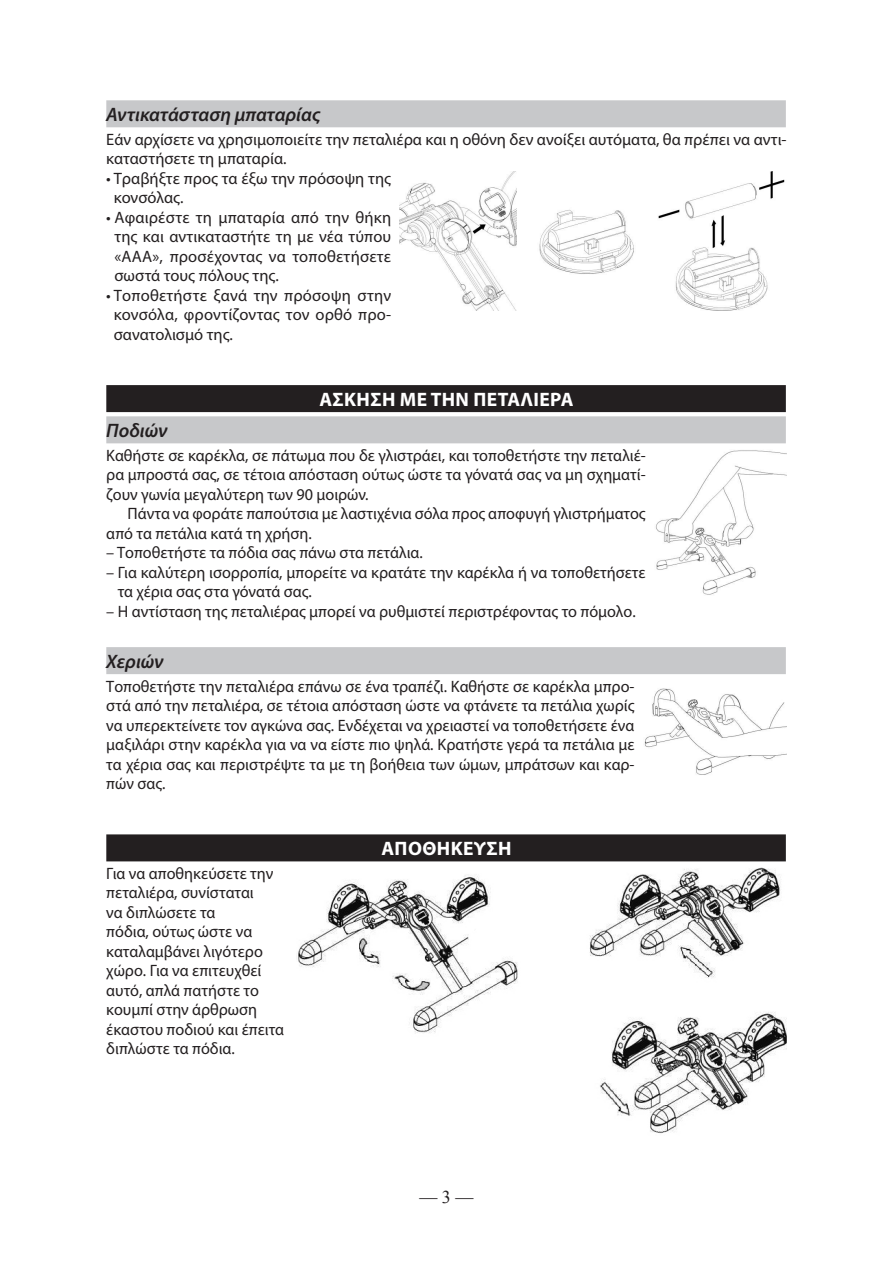
<style>
.page{position:relative;width:893px;height:1263px;background:#fff}
.page>*{position:absolute;margin:0;border:0;box-sizing:border-box;transform-origin:0 0}
.t1{font:italic 600 19.5px "Myriad Pro";color:#231f20}
.t2{font:700 19.5px "Myriad Pro";letter-spacing:.02em;color:#fff}
.t3{font:18px "Times New Roman";color:#231f20}
.t4{font:16.5px/19.5px "Myriad Pro";color:#231f20}
</style>
<div class="page">
<div style="left:106px;top:100px;width:680px;height:27px;background:#c7c8ca"></div>
<div style="left:106px;top:385px;width:680px;height:27px;background:#231f20"></div>
<div style="left:106px;top:416px;width:680px;height:27px;background:#c7c8ca"></div>
<div style="left:106px;top:647px;width:680px;height:27px;background:#c7c8ca"></div>
<div style="left:106px;top:834px;width:680px;height:27px;background:#231f20"></div>
<img style="left:400px;top:172px;width:117px;height:138px">
<img style="left:539px;top:209px;width:95px;height:65px">
<img style="left:658px;top:172px;width:127px;height:138px">
<img style="left:644px;top:688px;width:143px;height:87px">
<img style="left:655px;top:450px;width:132px;height:145px">
<img style="left:298px;top:867px;width:489px;height:267px">
<p class="t1" style="left:106px;top:102px;width:216px">Αντικατάσταση μπαταρίας</p>
<p class="t4" style="left:106px;top:129px;width:682px">Εάν αρχίσετε να χρησιμοποιείτε την πεταλιέρα και η οθόνη δεν ανοίξει αυτόματα, θα πρέπει να αντι&shy;καταστήσετε τη μπαταρία.</p>
<p class="t4" style="left:114px;top:168px;width:279px;text-indent:-7px">• Τραβήξτε προς τα έξω την πρόσοψη της κονσόλας.</p>
<p class="t4" style="left:114px;top:207px;width:278px;text-align:justify;text-indent:-8px">• Αφαιρέστε τη μπαταρία από την θήκη της και αντικαταστήτε τη με νέα τύπου «ΑΑΑ», προσέχοντας να τοποθετήσετε σωστά τους πόλους της.</p>
<p class="t4" style="left:114px;top:285px;width:279px;text-align:justify;text-indent:-7px">• Τοποθετήστε ξανά την πρόσοψη στην κονσόλα, φροντίζοντας τον ορθό προ&shy;σανατολισμό της.</p>
<p class="t2" style="left:319px;top:386px;width:125px">ΑΣΚΗΣη με την</p>
<p class="t2" style="left:473px;top:386px;width:12px">πεταλιερα</p>
<p class="t1" style="left:106px;top:418px;width:63px">Ποδιών</p>
<p class="t4" style="left:106px;top:445px;width:541px;text-align:justify">Καθήστε σε καρέκλα, σε πάτωμα που δε γλιστράει, και τοποθετήστε την πεταλιέ&shy;ρα μπροστά σας, σε τέτοια απόσταση ούτως ώστε τα γόνατά σας να μη σχηματί&shy;ζουν γωνία μεγαλύτερη των 90 μοιρών.</p>
<p class="t4" style="left:106px;top:504px;width:541px;text-indent:21px">Πάντα να φοράτε παπούτσια με λαστιχένια σόλα προς αποφυγή γλιστρήματος από τα πετάλια κατά τη χρήση.</p>
<p class="t4" style="left:106px;top:543px;width:318px">– Τοποθετήστε τα πόδια σας πάνω στα πετάλια.</p>
<p class="t4" style="left:118px;top:562px;width:529px;text-indent:-12px">– Για καλύτερη ισορροπία, μπορείτε να κρατάτε την καρέκλα ή να τοποθετήσετε τα χέρια σας στα γόνατά σας.</p>
<p class="t4" style="left:106px;top:601px;width:531px">– Η αντίσταση της πεταλιέρας μπορεί να ρυθμιστεί περιστρέφοντας το πόμολο.</p>
<p class="t1" style="left:106px;top:649px;width:59px">Χεριών</p>
<p class="t4" style="left:106px;top:676px;width:530px;text-align:justify">Τοποθετήστε την πεταλιέρα επάνω σε ένα τραπέζι. Καθήστε σε καρέκλα μπρο&shy;στά από την πεταλιέρα, σε τέτοια απόσταση ώστε να φτάνετε τα πετάλια χωρίς να υπερεκτείνετε τον αγκώνα σας. Ενδέχεται να χρειαστεί να τοποθετήσετε ένα μαξιλάρι στην καρέκλα για να να είστε πιο ψηλά. Κρατήστε γερά τα πετάλια με τα χέρια σας και περιστρέψτε τα με τη βοήθεια των ώμων, μπράτσων και καρ&shy;πών σας.</p>
<p class="t4" style="left:106px;top:863px;width:179px">Για να αποθηκεύσετε την πεταλιέρα, συνίσταται<br>να διπλώσετε τα<br>πόδια, ούτως ώστε να καταλαμβάνει λιγότερο χώρο. Για να επιτευχθεί αυτό, απλά πατήστε το κουμπί στην άρθρωση έκαστου ποδιού και έπειτα διπλώστε τα πόδια.</p>
<p class="t2" style="left:381px;top:836px;width:15px">απο</p>
<p class="t2" style="left:422px;top:836px;width:28px">θηκευση</p>
<p class="t3" style="left:419px;top:1185px;width:55px">— 3 —</p>
</div>
